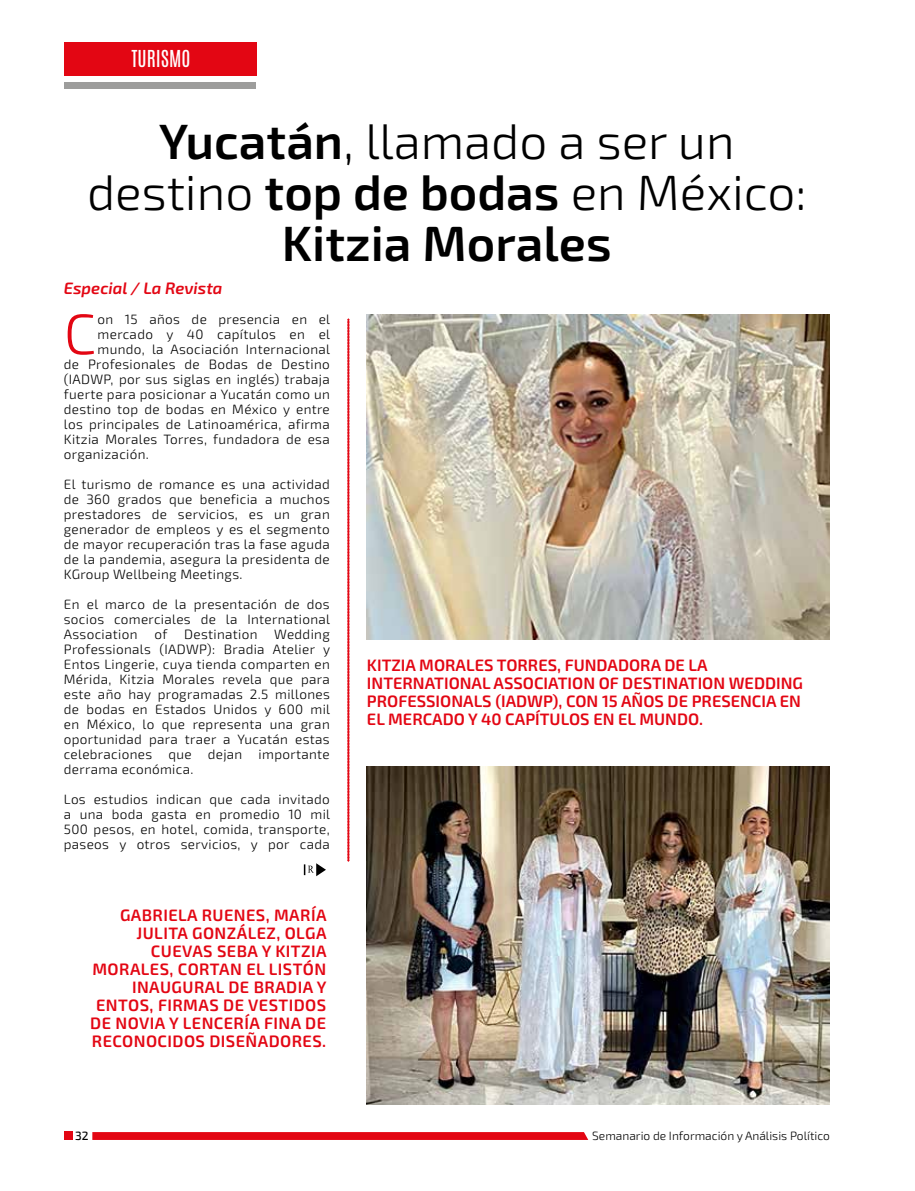
<style>
.page{position:relative;width:915px;height:1191px;background:#fff}
.page>*{position:absolute;margin:0;border:0;box-sizing:border-box;transform-origin:0 0}
.t1{font:300 57px "Exo 2";color:#e30613}
.t2{font:600 49.5px/51px "Exo 2";color:#000;text-align:center}
.t3{font:19.5px "Antonio";color:#fff}
.t4{font:600 16.5px/18px "Exo 2";letter-spacing:.015em;color:#e30613}
.t5{font:italic 600 16.5px "Exo 2";color:#e30613}
.t6{font:300 13.5px/15px "Exo 2";letter-spacing:.025em;color:#000;text-align:justify}
.t7{font:300 12px "Exo 2";color:#000}
.t8{font:500 12px "Exo 2";color:#000}
.s1{font-weight:300}
</style>
<div class="page">
<div style="left:64px;top:1131px;width:8px;height:9px;background:#e30613"></div>
<svg style="left:92px;top:1132px;width:496px;height:8px;background:#e30a17"></svg>
<div style="left:65px;top:42px;width:192px;height:34px;background:#e30613"></div>
<div style="left:64px;top:82px;width:192px;height:6px;background:#9d9d9c"></div>
<svg style="left:347px;top:319px;width:2px;height:542px"></svg>
<img style="left:367px;top:315px;width:462px;height:324px">
<img style="left:367px;top:766px;width:462px;height:338px">
<svg style="left:304px;top:863px;width:22px;height:13px"></svg>
<h3 class="t3" style="left:131px;top:45px;width:57px">OPINIÓN</h3>
<h3 class="t3" style="left:131px;top:45px;width:60px">TURISMO</h3>
<h2 class="t2" style="left:87px;top:117px;width:721px">Yucatán<span class="s1">, llamado a ser un destino</span> top de bodas <span class="s1">en México:<br></span>Kitzia Morales</h2>
<p class="t5" style="left:64px;top:278px;width:160px">Especial / La Revista</p>
<h1 class="t1" style="left:64px;top:301px;width:34px">C</h1>
<p class="t6" style="left:98px;top:312px;width:234px">on 15 años de presencia en el</p>
<p class="t6" style="left:98px;top:327px;width:234px">mercado y 40 capítulos en el</p>
<p class="t6" style="left:98px;top:342px;width:234px">mundo, la Asociación Internacional</p>
<p class="t6" style="left:64px;top:357px;width:267px">de Profesionales de Bodas de Destino</p>
<p class="t6" style="left:64px;top:372px;width:267px">(IADWP, por sus siglas en inglés) trabaja</p>
<p class="t6" style="left:64px;top:387px;width:267px">fuerte para posicionar a Yucatán como un</p>
<p class="t6" style="left:64px;top:402px;width:267px">destino top de bodas en México y entre</p>
<p class="t6" style="left:64px;top:417px;width:267px">los principales de Latinoamérica, afirma</p>
<p class="t6" style="left:64px;top:432px;width:267px">Kitzia Morales Torres, fundadora de esa</p>
<p class="t6" style="left:64px;top:447px;width:86px">organización.</p>
<p class="t6" style="left:64px;top:477px;width:267px">El turismo de romance es una actividad de 360 grados que beneficia a muchos prestadores de servicios, es un gran generador de empleos y es el segmento de mayor recuperación tras la fase aguda de la pandemia, asegura la presidenta de KGroup Wellbeing Meetings.</p>
<p class="t6" style="left:64px;top:597px;width:268px">En el marco de la presentación de dos socios comerciales de la International Association</p>
<p class="t6" style="left:64px;top:627px;width:268px;text-indent:91px">of Destination Wedding Professionals (IADWP): Bradia Atelier y Entos Lingerie, cuya tienda comparten en Mérida, Kitzia Morales revela que para este año hay programadas 2.5 millones de bodas en Estados Unidos y 600 mil en México, lo que representa una gran oportunidad para traer a Yucatán estas celebraciones que dejan importante derrama económica.</p>
<p class="t6" style="left:64px;top:792px;width:268px">Los estudios indican que cada invitado a una boda gasta en promedio 10 mil 500 pesos, en hotel, comida, transporte, paseos y otros servicios, y por cada</p>
<p class="t4" style="left:90px;top:907px;width:238px;text-align:right">GABRIELA RUENES, MARÍA<br>JULITA GONZÁLEZ, OLGA<br>CUEVAS SEBA Y KITZIA<br>MORALES, CORTAN EL LISTÓN<br>INAUGURAL DE BRADIA Y<br>ENTOS, FIRMAS DE VESTIDOS<br>DE NOVIA Y LENCERÍA FINA DE<br>RECONOCIDOS DISEÑADORES.</p>
<p class="t4" style="left:367px;top:657px;width:437px">KITZIA MORALES TORRES, FUNDADORA DE LA INTERNATIONAL ASSOCIATION OF DESTINATION WEDDING PROFESSIONALS (IADWP), CON 15 AÑOS DE PRESENCIA EN EL MERCADO Y 40 CAPÍTULOS EN EL MUNDO.</p>
<p class="t8" style="left:75px;top:1128px;width:15px">32</p>
<p class="t7" style="left:592px;top:1128px;width:239px">Semanario de Información y Análisis Político</p>
</div>
